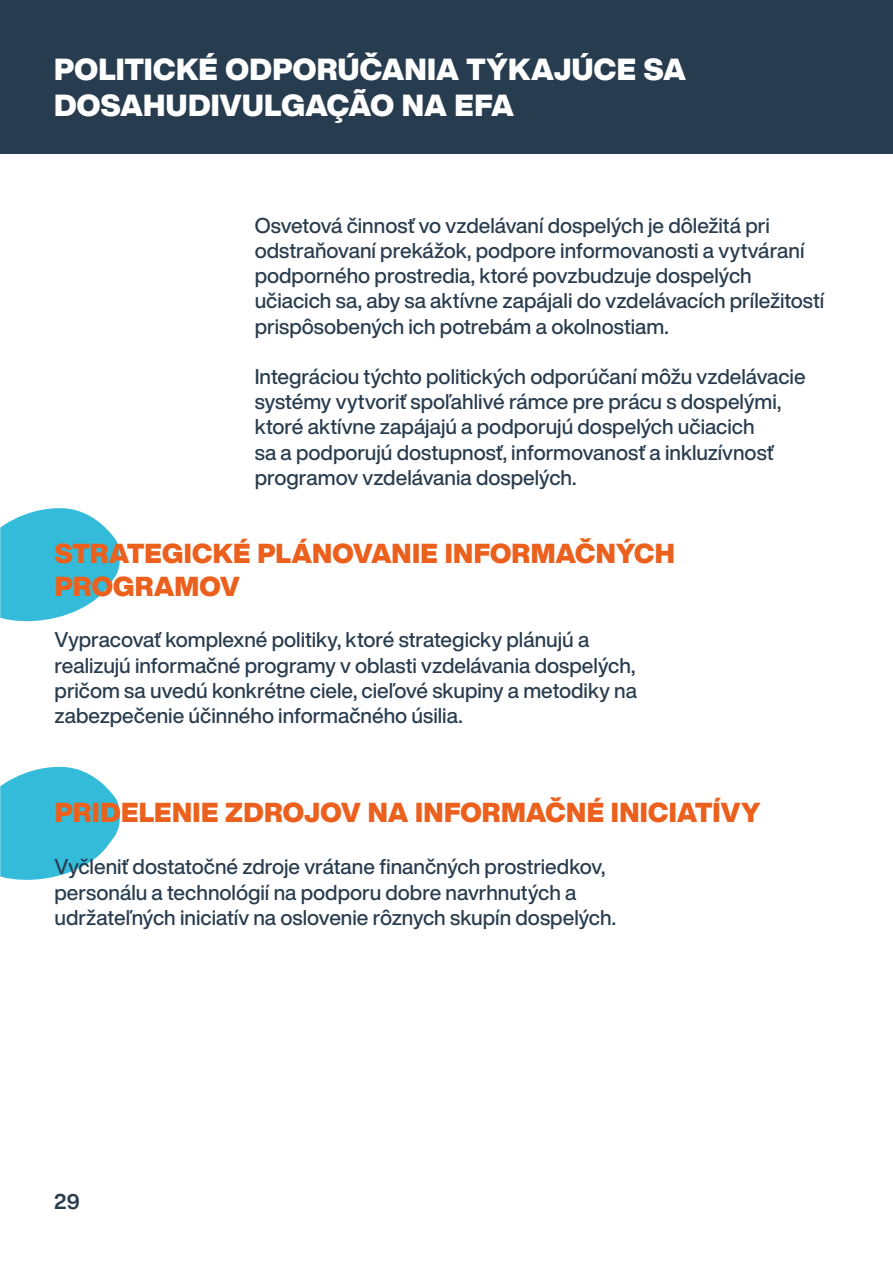
<style>
.page{position:relative;width:893px;height:1263px;background:#fff}
.page>*{position:absolute;margin:0;border:0;box-sizing:border-box;transform-origin:0 0}
.t1{font:900 30px/36px "Helvetica Now Display";letter-spacing:.01em;color:#fff}
.t2{font:900 27px/32.4px "Helvetica Now Display";letter-spacing:.01em;color:#eb601d}
.t3{font:500 21px/25.2px "Helvetica Now Display";color:#283c4e}
.t4{font:700 21px "Helvetica Now Display";color:#283c4e}
</style>
<div class="page">
<svg style="left:0;top:508px;width:120px;height:114px"></svg>
<svg style="left:0;top:766px;width:120px;height:114px"></svg>
<div style="left:0;top:0;width:893px;height:153px;background:#273c4e"></div>
<h1 class="t1" style="left:54px;top:52px;width:633px">POLITICKÉ ODPORÚČANIA TÝKAJÚCE SA<br>DOSAHUDIVULGAÇÃO NA EFA</h1>
<p class="t3" style="left:255px;top:213px;width:571px">Osvetová činnosť vo vzdelávaní dospelých je dôležitá pri odstraňovaní prekážok, podpore informovanosti a vytváraní podporného prostredia, ktoré povzbudzuje dospelých učiacich sa, aby sa aktívne zapájali do vzdelávacích príležitostí prispôsobených ich potrebám a okolnostiam.</p>
<p class="t3" style="left:255px;top:364px;width:552px">Integráciou týchto politických odporúčaní môžu vzdelávacie systémy vytvoriť spoľahlivé rámce pre prácu s dospelými, ktoré aktívne zapájajú a podporujú dospelých učiacich<br>sa a podporujú dostupnosť, informovanosť a inkluzívnosť programov vzdelávania dospelých.</p>
<p class="t2" style="left:55px;top:538px;width:622px">STRATEGICKÉ PLÁNOVANIE INFORMAČNÝCH<br>PROGRAMOV</p>
<p class="t3" style="left:55px;top:627px;width:584px">Vypracovať komplexné politiky, ktoré strategicky plánujú a realizujú informačné programy v oblasti vzdelávania dospelých, pričom sa uvedú konkrétne ciele, cieľové skupiny a metodiky na zabezpečenie účinného informačného úsilia.</p>
<p class="t2" style="left:55px;top:796px;width:707px">PRIDELENIE ZDROJOV NA INFORMAČNÉ INICIATÍVY</p>
<p class="t3" style="left:55px;top:854px;width:563px">Vyčleniť dostatočné zdroje vrátane finančných prostriedkov, personálu a technológií na podporu dobre navrhnutých a udržateľných iniciatív na oslovenie rôznych skupín dospelých.</p>
<p class="t4" style="left:54px;top:1187px;width:27px">29</p>
</div>
